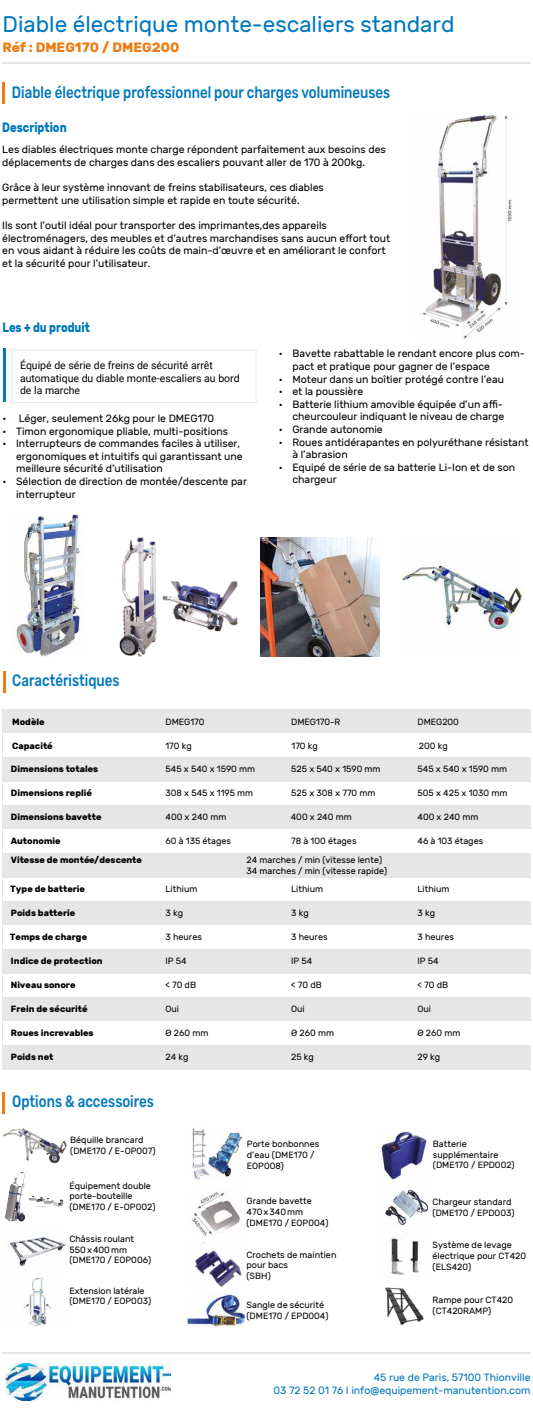
<style>
.page{position:relative;width:533px;height:1418px;background:#fff}
.page>*{position:absolute;margin:0;border:0;box-sizing:border-box;transform-origin:0 0}
.t1{font:22.5px "Rubik";color:#0078be}
.t2{font:500 16.5px "Rubik";color:#0078be;scale:.81 1}
.t3{font:700 13.5px "Rubik";color:#0078be;scale:.81 1}
.t4{font:700 13.5px "Rubik";color:#ef7c12}
.t5{font:10.5px/12.6px "Rubik";color:#000}
.t6{font:10.5px/12.6px "Roboto";color:#000}
.t7{font:10.5px/12.6px "Rubik";color:#0078be;text-align:right}
.t8{font:9px/10.8px "Rubik";color:#000}
.t9{font:700 9px "Rubik";color:#000}
</style>
<div class="page">
<hr style="left:2px;top:82px;width:3px;height:22px;background:#ef7c12">
<hr style="left:3px;top:349px;width:3px;height:53px;background:#0078be">
<div style="left:11px;top:350px;width:245px;height:53px;border:1px solid #e6e6e6"></div>
<hr style="left:3px;top:671px;width:3px;height:21px;background:#ef7c12">
<hr style="left:2px;top:1091px;width:3px;height:22px;background:#ef7c12">
<hr style="left:3px;top:63px;width:528px;height:1px;background:#e6e6e6">
<hr style="left:2px;top:1352px;width:528px;height:1px;background:#e6e6e6">
<img style="left:3px;top:1128px;width:64px;height:35px">
<img style="left:5px;top:1172px;width:58px;height:50px">
<img style="left:422px;top:113px;width:90px;height:226px">
<img style="left:16px;top:515px;width:64px;height:142px">
<img style="left:119px;top:537px;width:118px;height:120px">
<img style="left:260px;top:537px;width:119px;height:120px">
<img style="left:402px;top:564px;width:119px;height:66px">
<img style="left:10px;top:1236px;width:56px;height:30px">
<img style="left:23px;top:1277px;width:29px;height:49px">
<img style="left:192px;top:1192px;width:48px;height:44px">
<img style="left:195px;top:1242px;width:47px;height:45px">
<img style="left:187px;top:1294px;width:57px;height:32px">
<img style="left:385px;top:1189px;width:44px;height:37px">
<img style="left:385px;top:1287px;width:39px;height:38px">
<img style="left:376px;top:1127px;width:51px;height:53px">
<img style="left:391px;top:1238px;width:29px;height:37px">
<img style="left:192px;top:1127px;width:51px;height:53px">
<img style="left:5px;top:1363px;width:166px;height:37px">
<div style="left:3px;top:709px;width:527px;height:24px;background:#e6e6e6"></div>
<div style="left:3px;top:757px;width:527px;height:24px;background:#e6e6e6"></div>
<div style="left:3px;top:805px;width:527px;height:24px;background:#e6e6e6"></div>
<div style="left:3px;top:853px;width:527px;height:24px;background:#e6e6e6"></div>
<div style="left:3px;top:901px;width:527px;height:24px;background:#e6e6e6"></div>
<div style="left:3px;top:949px;width:527px;height:24px;background:#e6e6e6"></div>
<div style="left:3px;top:997px;width:527px;height:24px;background:#e6e6e6"></div>
<div style="left:3px;top:1045px;width:527px;height:24px;background:#e6e6e6"></div>
<h1 class="t1" style="left:3px;top:12px;width:453px">Diable électrique monte-escaliers standard</h1>
<p class="t4" style="left:3px;top:39px;width:178px">Réf : DMEG170 / DMEG200</p>
<h2 class="t2" style="left:12px;top:83px;width:468px">Diable électrique professionnel pour charges volumineuses</h2>
<p class="t3" style="left:2px;top:119px;width:81px">Description</p>
<p class="t5" style="left:2px;top:144px;width:385px">Les diables électriques monte charge répondent parfaitement aux besoins des déplacements de charges dans des escaliers pouvant aller de 170 à 200kg.</p>
<p class="t5" style="left:2px;top:182px;width:323px">Grâce à leur système innovant de freins stabilisateurs, ces diables permettent une utilisation simple et rapide en toute sécurité.</p>
<p class="t5" style="left:2px;top:219px;width:389px">Ils sont l’outil idéal pour transporter des imprimantes,des appareils électroménagers, des meubles et d’autres marchandises sans aucun effort tout en vous aidant à réduire les coûts de main-d’œuvre et en améliorant le confort et la sécurité pour l’utilisateur.</p>
<p class="t3" style="left:2px;top:319px;width:109px">Les + du produit</p>
<p class="t6" style="left:20px;top:359px;width:221px">Équipé de série de freins de sécurité arrêt automatique du diable monte-escaliers au bord de la marche</p>
<p class="t5" style="left:292px;top:348px;width:234px;text-indent:-14px">• Bavette rabattable le rendant encore plus com&shy;pact et pratique pour gagner de l’espace</p>
<p class="t5" style="left:279px;top:373px;width:226px">• Moteur dans un boîtier protégé contre l’eau</p>
<p class="t5" style="left:279px;top:385px;width:86px">• et la poussière</p>
<p class="t5" style="left:279px;top:398px;width:227px;text-align:right">• Batterie lithium amovible équipée d’un affi&shy;cheurcouleur indiquant le niveau de charge</p>
<p class="t5" style="left:279px;top:423px;width:105px">• Grande autonomie</p>
<p class="t5" style="left:292px;top:436px;width:238px;text-indent:-14px">• Roues antidérapantes en polyuréthane résistant à l’abrasion</p>
<p class="t5" style="left:292px;top:461px;width:224px;text-indent:-14px">• Equipé de série de sa batterie Li-Ion et de son chargeur</p>
<p class="t5" style="left:3px;top:412px;width:213px">• Léger, seulement 26kg pour le DMEG170</p>
<p class="t5" style="left:3px;top:425px;width:227px">• Timon ergonomique pliable, multi-positions</p>
<p class="t5" style="left:16px;top:437px;width:228px;text-indent:-14px">• Interrupteurs de commandes faciles à utiliser, ergonomiques et intuitifs qui garantissant une meilleure sécurité d’utilisation</p>
<p class="t5" style="left:16px;top:475px;width:232px;text-indent:-14px">• Sélection de direction de montée/descente par interrupteur</p>
<h2 class="t2" style="left:12px;top:671px;width:134px">Caractéristiques</h2>
<p class="t9" style="left:12px;top:716px;width:34px">Modèle</p>
<p class="t8" style="left:165px;top:716px;width:40px">DMEG170</p>
<p class="t8" style="left:291px;top:716px;width:51px">DMEG170-R</p>
<p class="t8" style="left:417px;top:716px;width:43px">DMEG200</p>
<p class="t9" style="left:12px;top:740px;width:42px">Capacité</p>
<p class="t8" style="left:165px;top:740px;width:28px">170 kg</p>
<p class="t8" style="left:291px;top:740px;width:28px">170 kg</p>
<p class="t8" style="left:419px;top:740px;width:30px">200 kg</p>
<p class="t9" style="left:11px;top:788px;width:82px">Dimensions replié</p>
<p class="t8" style="left:165px;top:788px;width:89px">308 x 545 x 1195 mm</p>
<p class="t8" style="left:291px;top:788px;width:86px">525 x 308 x 770 mm</p>
<p class="t8" style="left:417px;top:788px;width:91px">505 x 425 x 1030 mm</p>
<p class="t9" style="left:11px;top:764px;width:89px">Dimensions totales</p>
<p class="t8" style="left:165px;top:764px;width:91px">545 x 540 x 1590 mm</p>
<p class="t8" style="left:291px;top:764px;width:91px">525 x 540 x 1590 mm</p>
<p class="t8" style="left:417px;top:764px;width:91px">545 x 540 x 1590 mm</p>
<p class="t9" style="left:11px;top:812px;width:92px">Dimensions bavette</p>
<p class="t8" style="left:165px;top:812px;width:62px">400 x 240 mm</p>
<p class="t8" style="left:291px;top:812px;width:62px">400 x 240 mm</p>
<p class="t8" style="left:417px;top:812px;width:62px">400 x 240 mm</p>
<p class="t9" style="left:11px;top:836px;width:51px">Autonomie</p>
<p class="t8" style="left:165px;top:836px;width:67px">60 à 135 étages</p>
<p class="t8" style="left:291px;top:836px;width:67px">78 à 100 étages</p>
<p class="t8" style="left:417px;top:836px;width:67px">46 à 103 étages</p>
<p class="t9" style="left:10px;top:884px;width:76px">Type de batterie</p>
<p class="t8" style="left:165px;top:884px;width:33px">Lithium</p>
<p class="t8" style="left:291px;top:884px;width:33px">Lithium</p>
<p class="t8" style="left:417px;top:884px;width:33px">Lithium</p>
<p class="t9" style="left:11px;top:854px;width:133px">Vitesse de montée/descente</p>
<p class="t8" style="left:246px;top:854px;width:142px">24 marches / min (vitesse lente)<br>34 marches / min (vitesse rapide)</p>
<p class="t9" style="left:11px;top:908px;width:66px">Poids batterie</p>
<p class="t8" style="left:165px;top:908px;width:19px">3 kg</p>
<p class="t8" style="left:291px;top:908px;width:19px">3 kg</p>
<p class="t8" style="left:417px;top:908px;width:19px">3 kg</p>
<p class="t9" style="left:10px;top:932px;width:79px">Temps de charge</p>
<p class="t8" style="left:165px;top:932px;width:38px">3 heures</p>
<p class="t8" style="left:291px;top:932px;width:38px">3 heures</p>
<p class="t8" style="left:417px;top:932px;width:38px">3 heures</p>
<p class="t9" style="left:11px;top:980px;width:66px">Niveau sonore</p>
<p class="t8" style="left:165px;top:980px;width:32px">&lt; 70 dB</p>
<p class="t8" style="left:291px;top:980px;width:32px">&lt; 70 dB</p>
<p class="t8" style="left:417px;top:980px;width:32px">&lt; 70 dB</p>
<p class="t9" style="left:11px;top:956px;width:93px">Indice de protection</p>
<p class="t8" style="left:165px;top:956px;width:23px">IP 54</p>
<p class="t8" style="left:291px;top:956px;width:23px">IP 54</p>
<p class="t8" style="left:417px;top:956px;width:23px">IP 54</p>
<p class="t9" style="left:11px;top:1004px;width:78px">Frein de sécurité</p>
<p class="t8" style="left:165px;top:1004px;width:15px">Oui</p>
<p class="t8" style="left:291px;top:1004px;width:15px">Oui</p>
<p class="t8" style="left:417px;top:1004px;width:15px">Oui</p>
<p class="t9" style="left:11px;top:1028px;width:84px">Roues increvables</p>
<p class="t8" style="left:165px;top:1028px;width:44px">Ø 260 mm</p>
<p class="t8" style="left:291px;top:1028px;width:44px">Ø 260 mm</p>
<p class="t8" style="left:417px;top:1028px;width:44px">Ø 260 mm</p>
<p class="t9" style="left:11px;top:1052px;width:44px">Poids net</p>
<p class="t8" style="left:165px;top:1052px;width:24px">24 kg</p>
<p class="t8" style="left:291px;top:1052px;width:24px">25 kg</p>
<p class="t8" style="left:417px;top:1052px;width:24px">29 kg</p>
<h2 class="t2" style="left:12px;top:1092px;width:176px">Options &amp; accessoires</h2>
<p class="t8" style="left:70px;top:1135px;width:87px">Béquille brancard (DME170 / E-OP007)</p>
<p class="t8" style="left:69px;top:1180px;width:87px">Équipement double porte-bouteille (DME170 / E-OP002)</p>
<p class="t8" style="left:69px;top:1233px;width:83px">Châssis roulant<br>550x400mm (DME170 / EOP006)</p>
<p class="t8" style="left:69px;top:1285px;width:83px">Extension latérale (DME170 / EOP003)</p>
<p class="t8" style="left:247px;top:1138px;width:74px">Porte bonbonnes d’eau (DME170 /<br>EOP008)</p>
<p class="t8" style="left:246px;top:1196px;width:83px">Grande bavette<br>470x340mm (DME170 / EOP004)</p>
<p class="t8" style="left:246px;top:1249px;width:91px">Crochets de maintien pour bacs<br>(SBH)</p>
<p class="t8" style="left:246px;top:1299px;width:83px">Sangle de sécurité (DME170 / EPD004)</p>
<p class="t8" style="left:433px;top:1138px;width:83px">Batterie supplémentaire (DME170 / EPD002)</p>
<p class="t8" style="left:432px;top:1196px;width:83px">Chargeur standard (DME170 / EPD003)</p>
<p class="t8" style="left:432px;top:1240px;width:95px">Système de levage électrique pour CT420 (ELS420)</p>
<p class="t8" style="left:432px;top:1294px;width:82px">Rampe pour CT420 (CT420RAMP)</p>
<p class="t7" style="left:273px;top:1371px;width:258px">45 rue de Paris, 57100 Thionville<br>03 72 52 01 76 I info@equipement-manutention.com</p>
</div>
